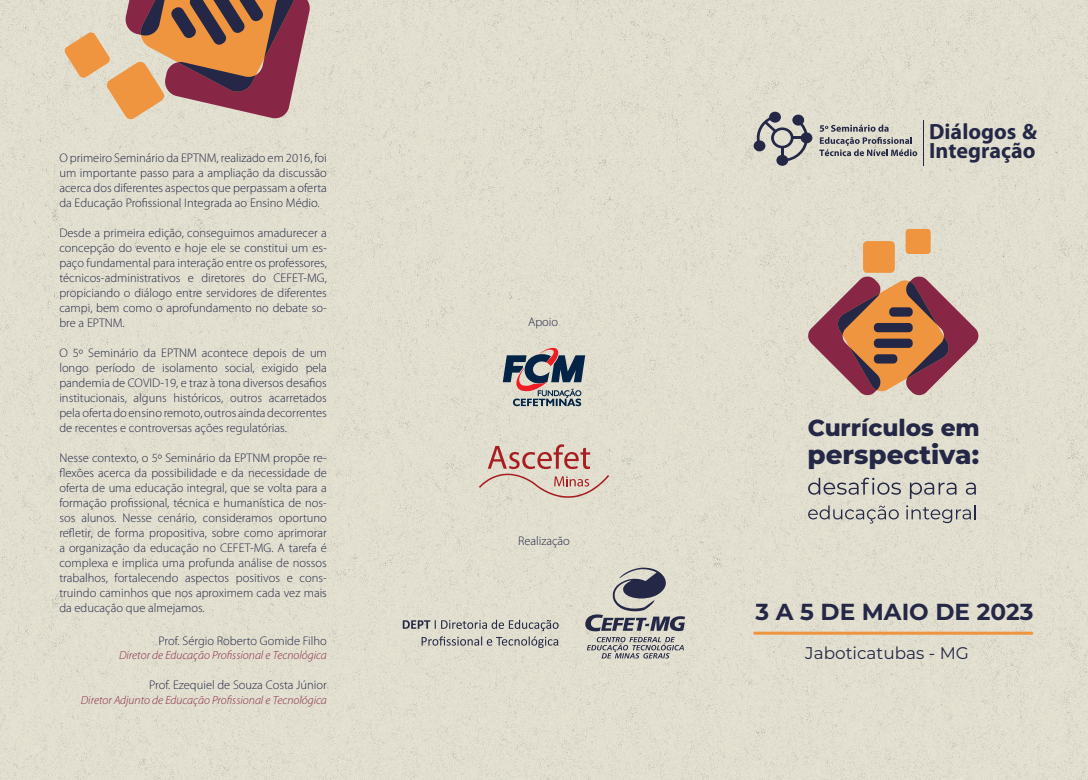
<style>
.page{position:relative;width:1088px;height:780px;background:#e1dfcf}
.page>*{position:absolute;margin:0;border:0;box-sizing:border-box;transform-origin:0 0}
.t1{font:800 26.25px "Montserrat";color:#242746}
.t2{font:800 23.25px "Montserrat";color:#242746}
.t3{font:700 23.12px "Montserrat";color:#242746}
.t4{font:700 22.12px/18.9px "Myriad Pro";color:#242746}
.t5{font:16.88px "Montserrat";color:#242746}
.t6{font:300 12.5px/15px "Myriad Pro";color:#242746;text-align:justify}
.t7{font:italic 300 11.88px "Myriad Pro";color:#882745}
</style>
<div class="page">
<svg style="left:808px;top:477px;width:93px;height:17px;background:#b5b4af"></svg>
<svg style="left:910px;top:482px;width:46px;height:17px"></svg>
<svg style="left:966px;top:482px;width:10px;height:12px"></svg>
<svg style="left:808px;top:505px;width:91px;height:18px;background:#bebcb5"></svg>
<svg style="left:906px;top:505px;width:70px;height:18px"></svg>
<svg style="left:807px;top:275px;width:172px;height:121px;background:#bb8676"></svg>
<div style="left:863px;top:241px;width:32px;height:32px;background:#ef9540;border-radius:4px"></div>
<div style="left:905px;top:229px;width:26px;height:25px;background:#ef9540;border-radius:3px"></div>
<div style="left:874px;top:323px;width:39px;height:9px;background:#242746;border-radius:4px"></div>
<div style="left:874px;top:338px;width:39px;height:10px;background:#242746;border-radius:4px"></div>
<div style="left:889px;top:307px;width:24px;height:9px;background:#242746;border-radius:4px"></div>
<div style="left:874px;top:354px;width:23px;height:9px;background:#242746;border-radius:4px"></div>
<hr style="left:753px;top:631px;width:280px;height:3px;background:#ef9540">
<svg style="left:584px;top:567px;width:101px;height:91px;background:#b1b0ac"></svg>
<svg style="left:403px;top:619px;width:155px;height:29px;background:#c0beb7"></svg>
<svg style="left:64px;top:0;width:247px;height:120px;background:#ba8974"></svg>
<svg style="left:479px;top:444px;width:130px;height:53px;background:#d7c0b3"></svg>
<svg style="left:503px;top:348px;width:82px;height:58px;background:#8d8c91"></svg>
<hr style="left:923px;top:120px;width:1px;height:46px;background:#242746">
<svg style="left:819px;top:125px;width:98px;height:31px;background:#b2b1ac"></svg>
<svg style="left:757px;top:115px;width:51px;height:47px;background:#bab8b2"></svg>
<div style="left:753px;top:140px;width:12px;height:11px;background:#242746;border-radius:50%"></div>
<div style="left:800px;top:132px;width:12px;height:11px;background:#242746;border-radius:50%"></div>
<div style="left:776px;top:155px;width:12px;height:11px;background:#242746;border-radius:50%"></div>
<div style="left:769px;top:112px;width:12px;height:11px;background:#242746;border-radius:50%"></div>
<div style="left:792px;top:115px;width:12px;height:11px;background:#242746;border-radius:50%"></div>
<p class="t6" style="left:59px;top:150px;width:269px">O primeiro Seminário da EPTNM, realizado em 2016, foi um importante passo para a ampliação da discussão acerca dos diferentes aspectos que perpassam a oferta da Educação Profissional Integrada ao Ensino Médio.</p>
<p class="t6" style="left:59px;top:225px;width:269px">Desde a primeira edição, conseguimos amadurecer a concepção do evento e hoje ele se constitui um es&shy;paço fundamental para interação entre os professores, técnicos-administrativos e diretores do CEFET-MG, propiciando o diálogo entre servidores de diferentes campi, bem como o aprofundamento no debate so&shy;bre a EPTNM.</p>
<p class="t6" style="left:59px;top:345px;width:269px">O 5º Seminário da EPTNM acontece depois de um longo período de isolamento social, exigido pela pandemia de COVID-19, e traz à tona diversos desafios institucionais, alguns históricos, outros acarretados pela oferta do ensino remoto, outros ainda decorrentes de recentes e controversas ações regulatórias.</p>
<p class="t6" style="left:59px;top:450px;width:269px">Nesse contexto, o 5º Seminário da EPTNM propõe re&shy;flexões acerca da possibilidade e da necessidade de oferta de uma educação integral, que se volta para a formação profissional, técnica e humanística de nos&shy;sos alunos. Nesse cenário, consideramos oportuno refletir, de forma propositiva, sobre como aprimorar a organização da educação no CEFET-MG. A tarefa é complexa e implica uma profunda análise de nossos trabalhos, fortalecendo aspectos positivos e cons&shy;truindo caminhos que nos aproximem cada vez mais da educação que almejamos.</p>
<p class="t6" style="left:159px;top:633px;width:170px">Prof. Sérgio Roberto Gomide Filho</p>
<p class="t7" style="left:119px;top:649px;width:209px">Diretor de Educação Profissional e Tecnológica</p>
<p class="t6" style="left:149px;top:677px;width:179px">Prof. Ezequiel de Souza Costa Júnior</p>
<p class="t7" style="left:81px;top:693px;width:248px">Diretor Adjunto de Educação Profissional e Tecnológica</p>
<p class="t6" style="left:528px;top:314px;width:32px">Apoio</p>
<p class="t6" style="left:518px;top:534px;width:53px">Realização</p>
<h3 class="t4" style="left:929px;top:122px;width:110px">Diálogos &amp;<br>Integração</h3>
<h2 class="t2" style="left:808px;top:411px;width:174px">Currículos em</h2>
<h1 class="t1" style="left:807px;top:435px;width:173px">perspectiva:</h1>
<h3 class="t3" style="left:756px;top:595px;width:279px">3 A 5 DE MAIO DE 2023</h3>
<h3 class="t5" style="left:805px;top:641px;width:165px">Jaboticatubas - MG</h3>
</div>
